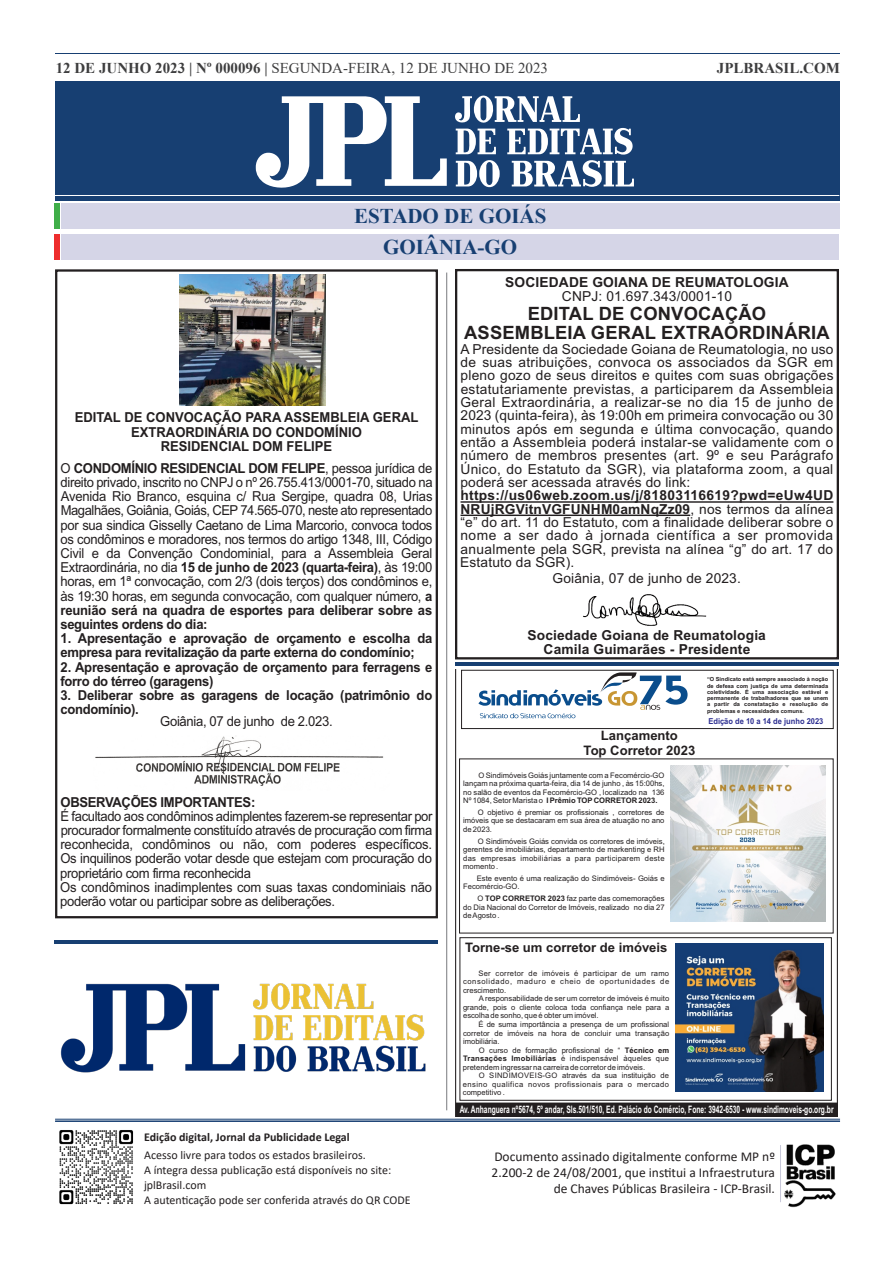
<style>
.page{position:relative;width:893px;height:1263px;background:#fff}
.page>*{position:absolute;margin:0;border:0;box-sizing:border-box;transform-origin:0 0}
.t1{font:700 21px "Times New Roman";color:#173f72}
.t2{font:700 18.3px/18.3px "Arial";letter-spacing:.01em;color:#231f20;text-align:center}
.t3{font:15px "Times New Roman";color:#3e3e3f}
.t4{font:700 15px "Times New Roman";color:#3e3e3f}
.t5{font:13.8px/14.2px "Arial";letter-spacing:-.025em;color:#231f20;text-align:justify;scale:.95 1}
.t6{font:13.8px/13.4px "Arial";letter-spacing:-.025em;color:#231f20;text-align:justify}
.t7{font:700 13.8px/14.2px "Arial";color:#231f20;scale:.95 1}
.t8{font:700 13.8px/13.8px "Arial";color:#231f20;text-align:center}
.t9{font:13.8px "Arial";letter-spacing:.01em;color:#231f20}
.t10{font:700 13.8px "Arial";letter-spacing:-.025em;color:#231f20;scale:.95 1}
.t11{font:13.5px/16.2px "Calibri";color:#231f20;text-align:right}
.t12{font:700 13.05px/14.5px "Arial";color:#231f20;text-align:center}
.t13{font:12px/15px "Calibri";color:#231f20}
.t14{font:700 12px "Calibri";color:#231f20}
.t15{font:700 10.35px "Arial";color:#fff;scale:.65 1}
.t16{font:700 8.1px "Arial";color:#2e3092;scale:.92 1}
.t17{font:7.65px/8.6px "Arial";color:#231f20;text-align:justify}
.t18{font:700 5.55px/6.3px "Arial";color:#231f20;text-align:justify}
.s1{font-weight:700}
</style>
<div class="page">
<div style="left:55px;top:269px;width:383px;height:649px;border:2px solid #231f20"></div>
<img style="left:95px;top:736px;width:289px;height:50px">
<img style="left:180px;top:274px;width:146px;height:132px">
<svg style="left:455px;top:670px;width:382px;height:446px"></svg>
<div style="left:456px;top:1103px;width:381px;height:13px;background:#231f20"></div>
<div style="left:461px;top:670px;width:372px;height:59px;border:1px solid #231f20"></div>
<svg style="left:478px;top:672px;width:210px;height:46px"></svg>
<img style="left:675px;top:943px;width:148px;height:148px">
<div style="left:460px;top:937px;width:372px;height:163px;border:1px solid #231f20"></div>
<img style="left:671px;top:766px;width:155px;height:155px">
<div style="left:55px;top:81px;width:784px;height:120px;background:#173f72"></div>
<svg style="left:256px;top:96px;width:191px;height:92px"></svg>
<svg style="left:455px;top:95px;width:179px;height:92px"></svg>
<img style="left:780px;top:1144px;width:56px;height:64px">
<hr style="left:780px;top:1145px;width:1px;height:57px;background:#c7c7d9">
<hr style="left:55px;top:54px;width:785px;height:1px;background:#173f72">
<img style="left:59px;top:1130px;width:75px;height:75px">
<hr style="left:54px;top:195px;width:785px;height:1px;background:#fff">
<hr style="left:55px;top:1119px;width:785px;height:1px;background:#173f72">
<hr style="left:55px;top:1120px;width:785px;height:2px;background:#173f72">
<div style="left:54px;top:203px;width:6px;height:25px;background:#40ae49"></div>
<div style="left:61px;top:235px;width:778px;height:25px;background:#d5d5e7"></div>
<div style="left:54px;top:235px;width:6px;height:25px;background:#ee2d2d"></div>
<div style="left:61px;top:203px;width:778px;height:25px;background:#d5d5e7"></div>
<hr style="left:446px;top:273px;width:1px;height:837px;background:#787a7d">
<img style="left:60px;top:961px;width:413px;height:136px">
<div style="left:455px;top:269px;width:384px;height:390px;border:2px solid #231f20"></div>
<hr style="left:461px;top:501px;width:372px;height:2px;background:#231f20">
<hr style="left:461px;top:515px;width:229px;height:1px;background:#231f20">
<img style="left:583px;top:594px;width:124px;height:32px">
<hr style="left:455px;top:662px;width:384px;height:3px;background:#173f72">
<hr style="left:54px;top:941px;width:384px;height:3px;background:#173f72">
<h3 class="t3" style="left:56px;top:57px;width:494px"><span class="s1">12 DE JUNHO 2023 | Nº 000096 |</span> SEGUNDA-FEIRA, 12 DE JUNHO DE 2023</h3>
<h3 class="t4" style="left:717px;top:57px;width:124px">JPLBRASIL.COM</h3>
<h1 class="t1" style="left:354px;top:201px;width:194px">ESTADO DE GOIÁS</h1>
<h1 class="t1" style="left:383px;top:232px;width:136px">GOIÂNIA-GO</h1>
<h3 class="t7" style="left:75px;top:410px;width:363px;text-align:center">EDITAL DE CONVOCAÇÃO PARA ASSEMBLEIA GERAL<br>EXTRAORDINÁRIA DO CONDOMÍNIO<br>RESIDENCIAL DOM FELIPE</h3>
<p class="t5" style="left:60px;top:461px;width:393px">O <span class="s1">CONDOMÍNIO RESIDENCIAL DOM FELIPE</span>, pessoa jurídica de direito privado, inscrito no CNPJ o nº 26.755.413/0001-70, situado na Avenida Rio Branco, esquina c/ Rua Sergipe, quadra 08, Urias Magalhães, Goiânia, Goiás, CEP 74.565-070, neste ato representado por sua sindica Gisselly Caetano de Lima Marcorio, convoca todos os condôminos e moradores, nos termos do artigo 1348, III, Código Civil e da Convenção Condominial, para a Assembleia Geral Extraordinária, no dia <span class="s1">15 de junho de 2023 (quarta-feira)</span>, às 19:00 horas, em 1ª convocação, com 2/3 (dois terços) dos condôminos e, às 19:30 horas, em segunda convocação, com qualquer número, <span class="s1">a reunião será na quadra de esportes para deliberar sobre as seguintes ordens do dia:</span></p>
<h3 class="t7" style="left:61px;top:631px;width:393px">1. Apresentação e aprovação de orçamento e escolha da empresa para revitalização da parte externa do condomínio;</h3>
<h3 class="t7" style="left:61px;top:660px;width:393px">2. Apresentação e aprovação de orçamento para ferragens e forro do térreo (garagens)</h3>
<h3 class="t7" style="left:61px;top:688px;width:393px">3. Deliberar sobre as garagens de locação (patrimônio do condomínio).</h3>
<h3 class="t5" style="left:160px;top:714px;width:183px">Goiânia, 07 de junho de 2.023.</h3>
<h3 class="t10" style="left:61px;top:792px;width:207px">OBSERVAÇÕES IMPORTANTES:</h3>
<p class="t5" style="left:60px;top:809px;width:393px;text-align:left">É facultado aos condôminos adimplentes fazerem-se representar por procurador formalmente constituído através de procuração com firma reconhecida, condôminos ou não, com poderes específicos.<br>Os inquilinos poderão votar desde que estejam com procuração do proprietário com firma reconhecida<br>Os condôminos inadimplentes com suas taxas condominiais não poderão votar ou participar sobre as deliberações.</p>
<h3 class="t14" style="left:144px;top:1128px;width:207px">Edição digital, Jornal da Publicidade Legal</h3>
<h3 class="t13" style="left:144px;top:1147px;width:268px">Acesso livre para todos os estados brasileiros.<br>A íntegra dessa publicação está disponíveis no site: jplBrasil.com<br>A autenticação pode ser conferida através do QR CODE</h3>
<h3 class="t8" style="left:505px;top:276px;width:285px">SOCIEDADE GOIANA DE REUMATOLOGIA</h3>
<h3 class="t9" style="left:562px;top:287px;width:172px">CNPJ: 01.697.343/0001-10</h3>
<h2 class="t2" style="left:464px;top:305px;width:367px">EDITAL DE CONVOCAÇÃO<br>ASSEMBLEIA GERAL EXTRAORDINÁRIA</h2>
<p class="t6" style="left:460px;top:342px;width:375px">A Presidente da Sociedade Goiana de Reumatologia, no uso de suas atribuições, convoca os associados da SGR em pleno gozo de seus direitos e quites com suas obrigações estatutariamente previstas, a participarem da Assembleia Geral Extraordinária, a realizar-se no dia 15 de junho de 2023 (quinta-feira), às 19:00h em primeira convocação ou 30 minutos após em segunda e última convocação, quando então a Assembleia poderá instalar-se validamente com o número de membros presentes (art. 9º e seu Parágrafo Único, do Estatuto da SGR), via plataforma zoom, a qual poderá ser acessada através do link:</p>
<p class="t6" style="left:460px;top:489px;width:375px"><span class="s1">https://us06web.zoom.us/j/81803116619?pwd=eUw4UD NRUjRGVitnVGFUNHM0amNqZz09</span>, nos termos da alínea “e” do art. 11 do Estatuto, com a finalidade deliberar sobre o nome a ser dado à jornada científica a ser promovida anualmente pela SGR, prevista na alínea “g” do art. 17 do Estatuto da SGR).</p>
<h3 class="t9" style="left:552px;top:569px;width:190px">Goiânia, 07 de junho de 2023.</h3>
<h3 class="t8" style="left:527px;top:629px;width:240px">Sociedade Goiana de Reumatologia<br>Camila Guimarães - Presidente</h3>
<p class="t18" style="left:707px;top:676px;width:123px">“O Sindicato está sempre associado à noção de defesa com justiça de uma determinada coletividade. É uma associação estável e permanente de trabalhadores que se unem a partir da constatação e resolução de problemas e necessidades comuns.</p>
<h3 class="t12" style="left:584px;top:728px;width:113px">Lançamento<br>Top Corretor 2023</h3>
<p class="t17" style="left:463px;top:770px;width:203px;text-indent:15px">O Sindimóveis Goiás juntamente com a Fecomércio-GO lançam na próxima quarta-feira, dia 14 de junho , às 15:00hs, no salão de eventos da Fecomércio-GO , localizado na 136<br>Nº 1084, Setor Marista o <span class="s1">I Prêmio TOP CORRETOR 2023.</span></p>
<p class="t17" style="left:463px;top:808px;width:203px;text-indent:15px">O objetivo é premiar os profissionais , corretores de imóveis que se destacaram em sua área de atuação no ano de 2023.</p>
<p class="t17" style="left:463px;top:836px;width:203px;text-indent:15px">O Sindimóveis Goiás convida os corretores de imóveis, gerentes de imobiliárias, departamento de markenting e RH das empresas imobiliárias a para participarem deste momento .</p>
<p class="t17" style="left:463px;top:874px;width:203px;text-indent:14px">Este evento é uma realização do Sindimóveis- Goiás e<br>Fecomércio-GO.</p>
<p class="t17" style="left:463px;top:894px;width:203px;text-indent:14px">O <span class="s1">TOP CORRETOR 2023</span> faz parte das comemorações do Dia Nacional do Corretor de Imóveis, realizado no dia 27 de Agosto .</p>
<h3 class="t12" style="left:465px;top:940px;width:204px">Torne-se um corretor de imóveis</h3>
<p class="t17" style="left:463px;top:969px;width:208px;text-indent:15px">Ser corretor de imóveis é participar de um ramo consolidado, maduro e cheio de oportunidades de crescimento.</p>
<p class="t17" style="left:463px;top:994px;width:208px;text-indent:16px">A responsabilidade de ser um corretor de imóveis é muito grande, pois o cliente coloca toda confiança nele para a escolha de sonho, que é obter um imóvel.</p>
<p class="t17" style="left:463px;top:1020px;width:208px;text-indent:15px">É de suma importância a presença de um profissional corretor de imóveis na hora de concluir uma transação imobiliária.</p>
<p class="t17" style="left:463px;top:1045px;width:208px;text-indent:16px">O curso de formação profissional de “ <span class="s1">Técnico em Transações Imobiliárias</span> é indispensável àqueles que pretendem ingressar na carreira de corretor de imóveis.</p>
<p class="t17" style="left:463px;top:1071px;width:208px;text-indent:16px">O SINDIMOVEIS-GO através da sua instituição de ensino qualifica novos profissionais para o mercado competitivo .</p>
<p class="t16" style="left:708px;top:715px;width:127px">Edição de 10 a 14 de junho 2023</p>
<h3 class="t15" style="left:460px;top:1102px;width:577px">Av. Anhanguera nº5674, 5º andar, Sls.501/510, Ed. Palácio do Comércio, Fone: 3942-6530 - www.sindimoveis-go.org.br</h3>
<h3 class="t11" style="left:492px;top:1148px;width:285px">Documento assinado digitalmente conforme MP nº<br>2.200-2 de 24/08/2001, que institui a Infraestrutura de Chaves Públicas Brasileira - ICP-Brasil.</h3>
</div>
